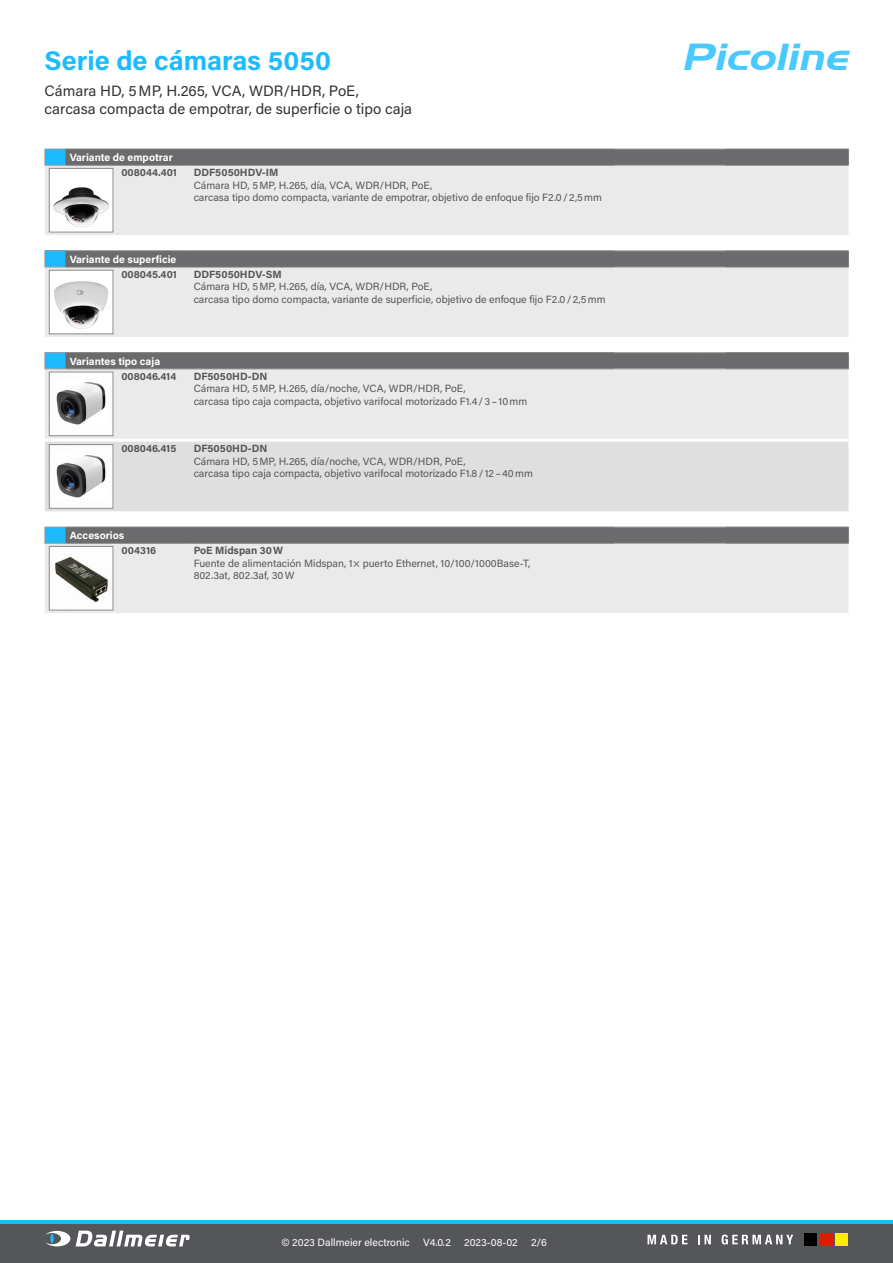
<style>
.page{position:relative;width:893px;height:1263px;background:#fff}
.page>*{position:absolute;margin:0;border:0;box-sizing:border-box;transform-origin:0 0}
.t1{font:italic 37.5px "Hanzel Wide";color:#49c9ff}
.t2{font:700 27px "Acumin Pro";color:#1cbbff}
.t3{font:15px/18px "Acumin Pro";color:#333}
.t4{font:10.5px/12.6px "Acumin Pro";color:#565656}
.t5{font:700 10.5px "Acumin Pro";color:#565656}
.t6{font:700 10.5px "Acumin Pro";color:#fff}
.t7{font:10.5px "Acumin Pro";color:#fff}
</style>
<div class="page">
<svg style="left:0;top:1220px;width:893px;height:5px;background:#27a6de"></svg>
<div style="left:0;top:1225px;width:893px;height:38px;background:#55565a"></div>
<svg style="left:76px;top:1230px;width:114px;height:16px"></svg>
<svg style="left:45px;top:1231px;width:25px;height:15px"></svg>
<svg style="left:50px;top:1233px;width:4px;height:11px"></svg>
<div style="left:804px;top:1233px;width:13px;height:13px;background:#000"></div>
<div style="left:820px;top:1233px;width:13px;height:13px;background:#d91e04"></div>
<div style="left:835px;top:1233px;width:13px;height:13px;background:#ffed00"></div>
<svg style="left:647px;top:1235px;width:40px;height:9px"></svg>
<svg style="left:698px;top:1235px;width:13px;height:9px"></svg>
<svg style="left:722px;top:1234px;width:71px;height:10px"></svg>
<div style="left:45px;top:166px;width:803px;height:69px;background:#eaeaea"></div>
<svg style="left:45px;top:149px;width:804px;height:17px;background:#6c7074"></svg>
<hr style="left:725px;top:165px;width:124px;height:1px;background:#808080">
<img style="left:51px;top:170px;width:60px;height:60px">
<div style="left:49px;top:168px;width:64px;height:64px;border:1px solid #878786"></div>
<div style="left:45px;top:268px;width:803px;height:69px;background:#eaeaea"></div>
<svg style="left:45px;top:251px;width:804px;height:17px;background:#6d7175"></svg>
<hr style="left:725px;top:267px;width:124px;height:1px;background:#808080">
<img style="left:51px;top:272px;width:60px;height:60px">
<div style="left:49px;top:270px;width:64px;height:64px;border:1px solid #878786"></div>
<div style="left:45px;top:370px;width:803px;height:69px;background:#eaeaea"></div>
<div style="left:45px;top:442px;width:803px;height:69px;background:#dfdfe0"></div>
<svg style="left:45px;top:352px;width:804px;height:18px;background:#717478"></svg>
<hr style="left:725px;top:369px;width:124px;height:1px;background:#808080">
<img style="left:51px;top:374px;width:60px;height:60px">
<div style="left:49px;top:372px;width:64px;height:64px;border:1px solid #878786"></div>
<img style="left:51px;top:446px;width:60px;height:60px">
<div style="left:49px;top:444px;width:64px;height:64px;border:1px solid #878786"></div>
<div style="left:45px;top:544px;width:803px;height:69px;background:#eaeaea"></div>
<svg style="left:45px;top:527px;width:804px;height:17px;background:#6c7074"></svg>
<hr style="left:725px;top:543px;width:124px;height:1px;background:#808080">
<img style="left:51px;top:548px;width:60px;height:60px">
<div style="left:49px;top:546px;width:64px;height:64px;border:1px solid #878786"></div>
<h2 class="t2" style="left:45px;top:41px;width:288px">Serie de cámaras 5050</h2>
<h3 class="t3" style="left:45px;top:81px;width:369px">Cámara HD, 5MP, H.265, VCA, WDR/HDR, PoE, carcasa compacta de empotrar, de superficie o tipo caja</h3>
<p class="t6" style="left:70px;top:150px;width:105px">Variante de empotrar</p>
<p class="t5" style="left:121px;top:165px;width:57px">008044.401</p>
<p class="t5" style="left:194px;top:165px;width:86px">DDF5050HDV-IM</p>
<p class="t4" style="left:194px;top:178px;width:410px">Cámara HD, 5MP, H.265, día, VCA, WDR/HDR, PoE,<br>carcasa tipo domo compacta, variante de empotrar, objetivo de enfoque fijo F2.0/2,5mm</p>
<p class="t6" style="left:70px;top:252px;width:108px">Variante de superficie</p>
<p class="t5" style="left:121px;top:267px;width:57px">008045.401</p>
<p class="t5" style="left:194px;top:267px;width:90px">DDF5050HDV-SM</p>
<p class="t4" style="left:194px;top:280px;width:413px">Cámara HD, 5MP, H.265, día, VCA, WDR/HDR, PoE,<br>carcasa tipo domo compacta, variante de superficie, objetivo de enfoque fijo F2.0/2,5mm</p>
<p class="t6" style="left:70px;top:354px;width:92px">Variantes tipo caja</p>
<p class="t5" style="left:121px;top:368px;width:56px">008046.414</p>
<p class="t5" style="left:194px;top:368px;width:75px">DF5050HD-DN</p>
<p class="t4" style="left:194px;top:382px;width:335px">Cámara HD, 5MP, H.265, día/noche, VCA, WDR/HDR, PoE,<br>carcasa tipo caja compacta, objetivo varifocal motorizado F1.4/3–10mm</p>
<p class="t5" style="left:121px;top:441px;width:56px">008046.415</p>
<p class="t5" style="left:194px;top:441px;width:75px">DF5050HD-DN</p>
<p class="t4" style="left:194px;top:454px;width:341px">Cámara HD, 5MP, H.265, día/noche, VCA, WDR/HDR, PoE,<br>carcasa tipo caja compacta, objetivo varifocal motorizado F1.8/ 12–40mm</p>
<p class="t6" style="left:70px;top:528px;width:56px">Accesorios</p>
<p class="t5" style="left:121px;top:543px;width:36px">004316</p>
<p class="t5" style="left:194px;top:543px;width:91px">PoE Midspan 30W</p>
<p class="t4" style="left:194px;top:556px;width:338px">Fuente de alimentación Midspan, 1× puerto Ethernet, 10/100/1000Base-T,<br>802.3at, 802.3af, 30W</p>
<h1 class="t1" style="left:681px;top:35px;width:167px">Picoline</h1>
<p class="t7" style="left:281px;top:1235px;width:130px">© 2023 Dallmeier electronic</p>
<p class="t7" style="left:423px;top:1235px;width:29px">V4.0.2</p>
<p class="t7" style="left:464px;top:1235px;width:55px">2023-08-02</p>
<p class="t7" style="left:531px;top:1235px;width:17px">2/6</p>
</div>
